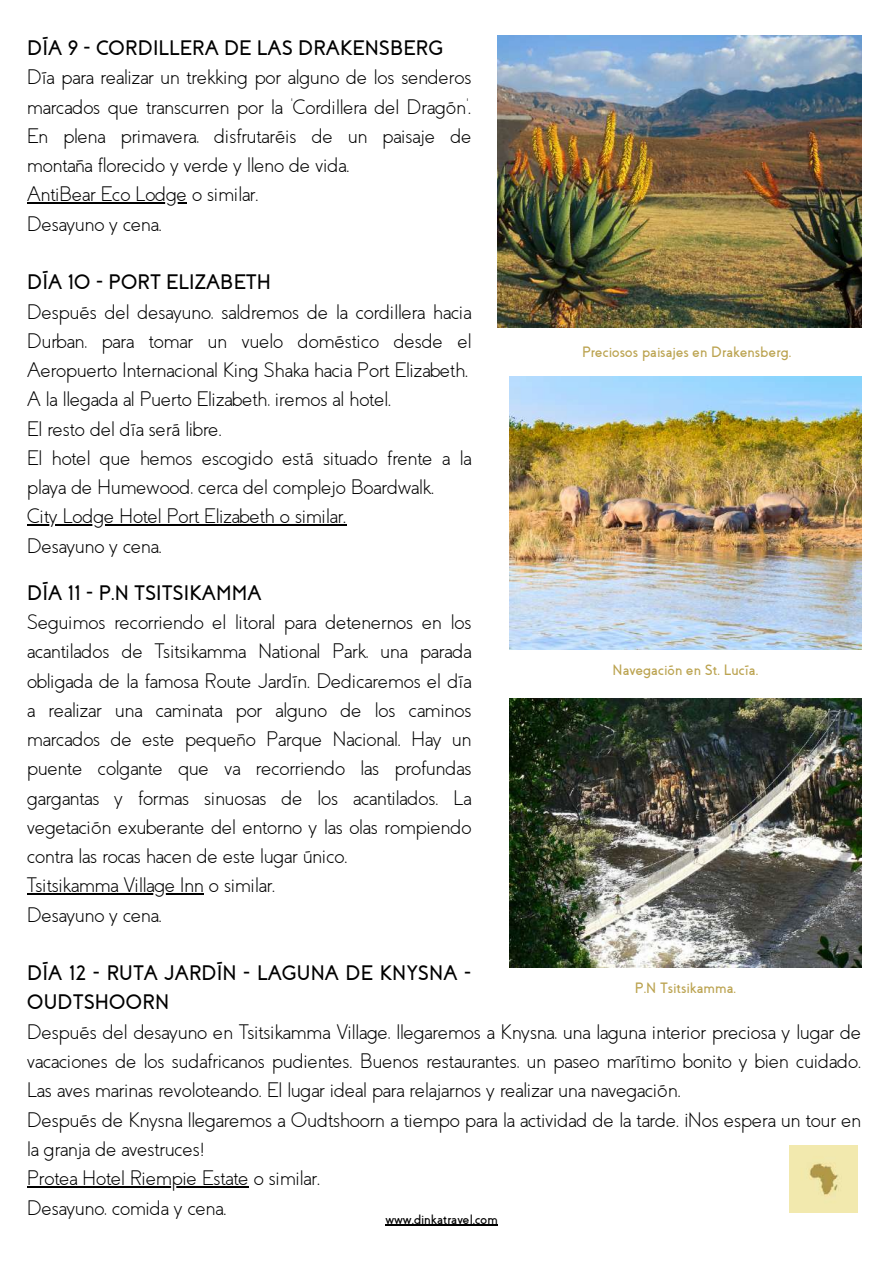
<style>
.page{position:relative;width:893px;height:1264px;background:#fff}
.page>*{position:absolute;margin:0;border:0;box-sizing:border-box;transform-origin:0 0}
.t1{font:300 21px/29.2px "Coves";color:#000}
.t2{font:700 21px/29.2px "Coves";color:#000}
.t3{font:700 15px "Coves";color:#bba350}
.t4{font:700 13.5px "Coves";color:#000}
</style>
<div class="page">
<img style="left:509px;top:377px;width:351px;height:272px">
<img style="left:789px;top:1145px;width:68px;height:67px">
<img style="left:498px;top:36px;width:363px;height:291px">
<img style="left:509px;top:698px;width:351px;height:269px">
<hr style="left:385px;top:1224px;width:113px;height:1px;background:#000">
<hr style="left:27px;top:202px;width:160px;height:2px;background:#000">
<hr style="left:27px;top:524px;width:319px;height:1px;background:#000">
<hr style="left:27px;top:893px;width:177px;height:1px;background:#000">
<hr style="left:27px;top:1186px;width:221px;height:1px;background:#000">
<p class="t2" style="left:27px;top:34px;width:418px">DÍA 9 - CORDILLERA DE LAS DRAKENSBERG</p>
<p class="t1" style="left:27px;top:63px;width:445px">Día para realizar un trekking por alguno de los senderos marcados que transcurren por la 'Cordillera del Dragón'.<br>En plena primavera, disfrutaréis de un paisaje de montaña florecido y verde y lleno de vida.<br>AntiBear Eco Lodge o similar.<br>Desayuno y cena.</p>
<p class="t2" style="left:27px;top:268px;width:245px">DÍA 1O - PORT ELIZABETH</p>
<p class="t1" style="left:27px;top:297px;width:445px">Después del desayuno, saldremos de la cordillera hacia Durban, para tomar un vuelo doméstico desde el Aeropuerto Internacional King Shaka hacia Port Elizabeth.<br>A la llegada al Puerto Elizabeth, iremos al hotel.<br>El resto del día será libre.<br>El hotel que hemos escogido está situado frente a la playa de Humewood, cerca del complejo Boardwalk.<br>City Lodge Hotel Port Elizabeth o similar.<br>Desayuno y cena.</p>
<p class="t2" style="left:27px;top:578px;width:236px">DÍA 11 - P.N TSITSIKAMMA</p>
<p class="t1" style="left:27px;top:607px;width:445px">Seguimos recorriendo el litoral para detenernos en los acantilados de Tsitsikamma National Park, una parada obligada de la famosa Route Jardín. Dedicaremos el día a realizar una caminata por alguno de los caminos marcados de este pequeño Parque Nacional. Hay un puente colgante que va recorriendo las profundas gargantas y formas sinuosas de los acantilados. La vegetación exuberante del entorno y las olas rompiendo contra las rocas hacen de este lugar único.<br>Tsitsikamma Village Inn o similar.<br>Desayuno y cena.</p>
<p class="t2" style="left:27px;top:958px;width:445px">DÍA 12 - RUTA JARDÍN - LAGUNA DE KNYSNA -<br>OUDTSHOORN</p>
<p class="t1" style="left:27px;top:1017px;width:835px">Después del desayuno en Tsitsikamma Village, llegaremos a Knysna, una laguna interior preciosa y lugar de vacaciones de los sudafricanos pudientes. Buenos restaurantes, un paseo marítimo bonito y bien cuidado.<br>Las aves marinas revoloteando. El lugar ideal para relajarnos y realizar una navegación.<br>Después de Knysna llegaremos a Oudtshoorn a tiempo para la actividad de la tarde. ¡Nos espera un tour en la granja de avestruces!<br>Protea Hotel Riempie Estate o similar.<br>Desayuno, comida y cena.</p>
<p class="t3" style="left:582px;top:344px;width:211px">Preciosos paisajes en Drakensberg.</p>
<p class="t3" style="left:612px;top:662px;width:147px">Navegación en St. Lucía.</p>
<p class="t3" style="left:634px;top:980px;width:103px">P.N Tsitsikamma.</p>
<p class="t4" style="left:385px;top:1212px;width:114px">www.dinkatravel.com</p>
</div>
